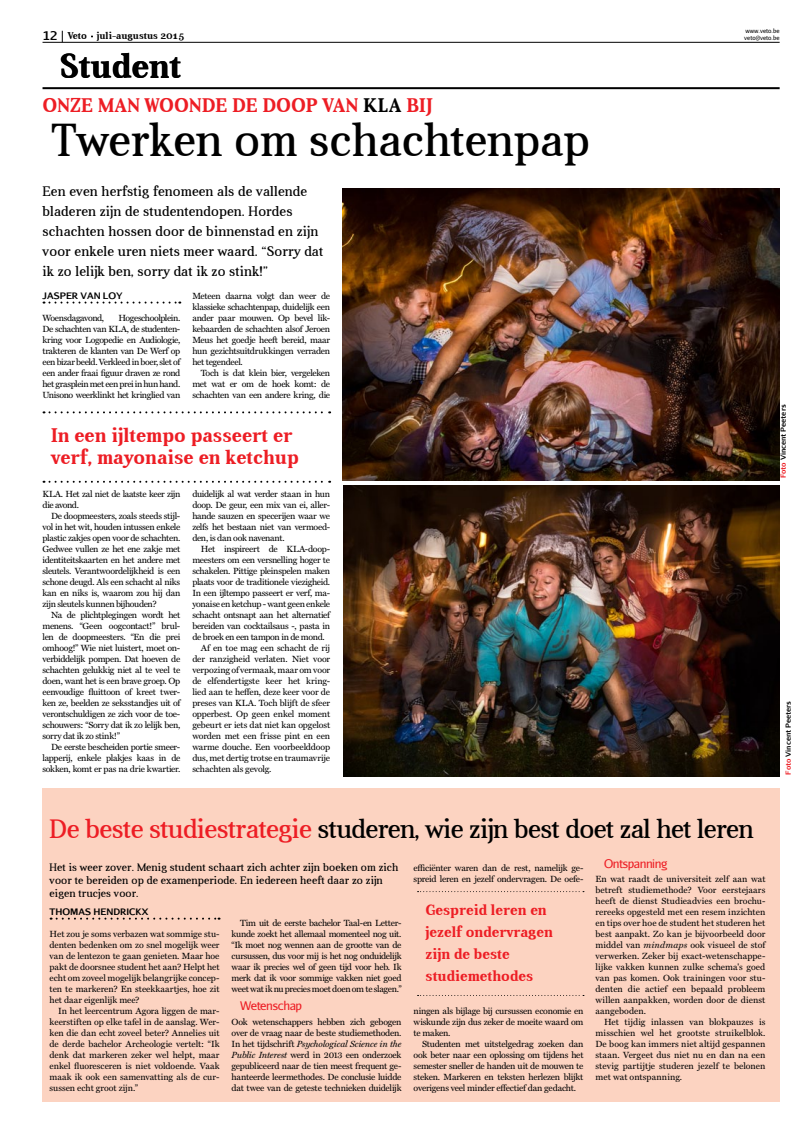
<style>
.page{position:relative;width:808px;height:1134px;background:#fff}
.page>*{position:absolute;margin:0;border:0;box-sizing:border-box;transform-origin:0 0}
.t1{font:47px "Aver";color:#000}
.t2{font:700 35px "Aver";color:#000}
.t3{font:27px "Aver";letter-spacing:-.02em;color:#000}
.t4{font:700 20px/22px "Aver";color:#ed1d24}
.t5{font:700 20px "Aver";color:#000}
.t6{font:700 15px/22px "Aver";color:#ed1d24}
.t7{font:14px/20px "Aver";letter-spacing:.01em;color:#000}
.t8{font:12px "Aurulent Sans";letter-spacing:-.04em;color:#ed1d24}
.t9{font:11px/13px "Aver";letter-spacing:.01em;color:#000}
.t10{font:700 10px "Aver";color:#000}
.t11{font:9px/11px "Miller Text";letter-spacing:-.025em;color:#000;text-align:justify}
.t12{font:700 9px "Aurulent Sans";color:#000}
.t13{font:9px "Miller Text";letter-spacing:-.045em;color:#000}
.t14{font:700 7px "Aurulent Sans";color:#000}
.t15{font:6px/7.2px "Aurulent Sans";color:#000}
.s1{font-family:"Aurulent Sans";font-size:12px}
.s2{color:#ed1d24}
.s3{font-style:italic}
</style>
<div class="page">
<svg style="left:44px;top:302px;width:136px;height:2px"></svg>
<img style="left:342px;top:189px;width:438px;height:291px">
<img style="left:343px;top:485px;width:437px;height:291px">
<svg style="left:44px;top:411px;width:286px;height:2px"></svg>
<svg style="left:44px;top:481px;width:286px;height:2px"></svg>
<div style="left:43px;top:788px;width:737px;height:314px;background:#fcd3c1"></div>
<svg style="left:51px;top:918px;width:169px;height:2px"></svg>
<svg style="left:418px;top:891px;width:166px;height:1px"></svg>
<svg style="left:418px;top:995px;width:166px;height:1px"></svg>
<hr style="left:43px;top:42px;width:737px;height:1px;background:#000">
<hr style="left:43px;top:87px;width:737px;height:2px;background:#000">
<p class="t10" style="left:43px;top:30px;width:143px"><span class="s1">12</span> Veto juli-augustus 2015</p>
<p class="t15" style="left:744px;top:27px;width:37px">www.veto.be veto@veto.be</p>
<h2 class="t2" style="left:60px;top:46px;width:123px">Student</h2>
<h3 class="t4" style="left:43px;top:94px;width:14px">ONZE</h3>
<h3 class="t4" style="left:98px;top:94px;width:15px">MAN</h3>
<h3 class="t4" style="left:145px;top:94px;width:15px">WOONDE</h3>
<h3 class="t4" style="left:232px;top:94px;width:45px">DE DOOP</h3>
<h3 class="t4" style="left:323px;top:94px;width:13px">VAN</h3>
<h3 class="t5" style="left:363px;top:94px;width:14px">KLA</h3>
<h3 class="t4" style="left:406px;top:94px;width:28px">BIJ</h3>
<h1 class="t1" style="left:51px;top:114px;width:540px">Twerken om schachtenpap</h1>
<h3 class="t7" style="left:43px;top:181px;width:282px">Een even herfstig fenomeen als de vallende bladeren zijn de studentendopen. Hordes schachten hossen door de binnenstad en zijn voor enkele uren niets meer waard. “Sorry dat ik zo lelijk ben, sorry dat ik zo stink!”</h3>
<p class="t12" style="left:43px;top:289px;width:82px">JASPER VAN LOY</p>
<p class="t13" style="left:43px;top:312px;width:63px">Woensdagavond,</p>
<p class="t11" style="left:192px;top:290px;width:139px">Meteen daarna volgt dan weer de klassieke schachtenpap, duidelijk een ander paar mouwen. Op bevel lik&shy;kebaarden de schachten alsof Jeroen Meus het goedje heeft bereid, maar hun gezichtsuitdrukkingen verraden het tegendeel.</p>
<p class="t11" style="left:192px;top:367px;width:139px;text-indent:9px">Toch is dat klein bier, vergeleken met wat er om de hoek komt: de schachten van een andere kring, die</p>
<p class="t11" style="left:43px;top:312px;width:139px;text-indent:76px">Hogeschoolplein.<br>De schachten van KLA, de studenten&shy;kring voor Logopedie en Audiologie, trakteren de klanten van De Werf op een bizar beeld. Verkleed in boer, slet of een ander fraai figuur draven ze rond het grasplein met een prei in hun hand.<br>Unisono weerklinkt het kringlied van</p>
<h3 class="t4" style="left:51px;top:424px;width:249px">In een ijltempo passeert er verf, mayonaise en ketchup</h3>
<p class="t11" style="left:43px;top:488px;width:139px">KLA. Het zal niet de laatste keer zijn die avond.</p>
<p class="t11" style="left:43px;top:510px;width:139px;text-indent:9px">De doopmeesters, zoals steeds stijl&shy;vol in het wit, houden intussen enkele plastic zakjes open voor de schachten.<br>Gedwee vullen ze het ene zakje met identiteitskaarten en het andere met sleutels. Verantwoordelijkheid is een schone deugd. Als een schacht al niks kan en niks is, waarom zou hij dan zijn sleutels kunnen bijhouden?</p>
<p class="t11" style="left:43px;top:609px;width:139px;text-indent:9px">Na de plichtplegingen wordt het menens. “Geen oogcontact!” brul&shy;len de doopmeesters. “En die prei omhoog!” Wie niet luistert, moet on&shy;verbiddelijk pompen. Dat hoeven de schachten gelukkig niet al te veel te doen, want het is een brave groep. Op eenvoudige fluittoon of kreet twer&shy;ken ze, beelden ze seksstandjes uit of verontschuldigen ze zich voor de toe&shy;schouwers: “Sorry dat ik zo lelijk ben, sorry dat ik zo stink!”</p>
<p class="t11" style="left:43px;top:741px;width:139px;text-indent:9px">De eerste bescheiden portie smeer&shy;lapperij, enkele plakjes kaas in de sokken, komt er pas na drie kwartier.</p>
<p class="t11" style="left:192px;top:488px;width:139px">duidelijk al wat verder staan in hun doop. De geur, een mix van ei, aller&shy;hande sauzen en specerijen waar we zelfs het bestaan niet van vermoed&shy;den, is dan ook navenant.</p>
<p class="t11" style="left:201px;top:543px;width:131px">Het inspireert de KLA-doop-</p>
<p class="t11" style="left:192px;top:554px;width:139px">meesters om een versnelling hoger te</p>
<p class="t11" style="left:192px;top:565px;width:139px">schakelen. Pittige pleinspelen maken</p>
<p class="t11" style="left:192px;top:576px;width:139px">plaats voor de traditionele viezigheid.</p>
<p class="t11" style="left:192px;top:587px;width:139px">In een ijltempo passeert er verf, ma-</p>
<p class="t11" style="left:192px;top:598px;width:139px">yonaise en ketchup - want geen enkele</p>
<p class="t11" style="left:192px;top:609px;width:139px">schacht ontsnapt aan het alternatief</p>
<p class="t11" style="left:192px;top:620px;width:139px">bereiden van cocktailsaus -, pasta in</p>
<p class="t11" style="left:192px;top:631px;width:134px">de broek en een tampon in de mond.</p>
<p class="t11" style="left:201px;top:642px;width:131px">Af en toe mag een schacht de rij</p>
<p class="t11" style="left:192px;top:653px;width:139px">der ranzigheid verlaten. Niet voor</p>
<p class="t11" style="left:192px;top:664px;width:139px">verpozing of vermaak, maar om voor</p>
<p class="t11" style="left:192px;top:675px;width:139px">de elfendertigste keer het kring-</p>
<p class="t11" style="left:192px;top:686px;width:139px">lied aan te heffen, deze keer voor de</p>
<p class="t11" style="left:192px;top:697px;width:139px">preses van KLA. Toch blijft de sfeer</p>
<p class="t11" style="left:192px;top:708px;width:139px">opperbest. Op geen enkel moment</p>
<p class="t11" style="left:192px;top:719px;width:139px">gebeurt er iets dat niet kan opgelost</p>
<p class="t11" style="left:192px;top:730px;width:139px">worden met een frisse pint en een</p>
<p class="t11" style="left:192px;top:741px;width:139px">warme douche. Een voorbeelddoop</p>
<p class="t11" style="left:192px;top:752px;width:139px">dus, met dertig trotse en traumavrije</p>
<p class="t11" style="left:192px;top:763px;width:81px">schachten als gevolg.</p>
<p class="t14" style="left:778px;top:478px;width:76px;rotate:-90deg"><span class="s2">FOTO</span> VINCENT PEETERS</p>
<p class="t14" style="left:783px;top:775px;width:76px;rotate:-90deg"><span class="s2">FOTO</span> VINCENT PEETERS</p>
<h3 class="t3" style="left:50px;top:814px;width:706px"><span class="s2">De beste studiestrategie</span> studeren, wie zijn best doet zal het leren</h3>
<p class="t9" style="left:50px;top:860px;width:350px">Het is weer zover. Menig student schaart zich achter zijn boeken om zich voor te bereiden op de examenperiode. En iedereen heeft daar zo zijn eigen trucjes voor.</p>
<p class="t12" style="left:50px;top:905px;width:100px">THOMAS H ENDRICKX</p>
<p class="t11" style="left:50px;top:928px;width:171px">Het zou je soms verbazen wat sommige stu&shy;denten bedenken om zo snel mogelijk weer van de lentezon te gaan genieten. Maar hoe pakt de doorsnee student het aan? Helpt het echt om zoveel mogelijk belangrijke concep&shy;ten te markeren? En steekkaartjes, hoe zit het daar eigenlijk mee?</p>
<p class="t11" style="left:50px;top:1005px;width:171px;text-indent:9px">In het leercentrum Agora liggen de mar&shy;keerstiften op elke tafel in de aanslag. Wer&shy;ken die dan echt zoveel beter? Annelies uit de derde bachelor Archeologie vertelt: “Ik denk dat markeren zeker wel helpt, maar enkel fluoresceren is niet voldoende. Vaak maak ik ook een samenvatting als de cur&shy;sussen echt groot zijn.”</p>
<h3 class="t8" style="left:604px;top:856px;width:65px">Ontspanning</h3>
<p class="t11" style="left:595px;top:873px;width:171px">En wat raadt de universiteit zelf aan wat betreft studiemethode? Voor eerstejaars heeft de dienst Studieadvies een brochu&shy;rereeks opgesteld met een resem inzichten en tips over hoe de student het studeren het best aanpakt. Zo kan je bijvoorbeeld door middel van <span class="s3">mindmaps</span> ook visueel de stof verwerken. Zeker bij exact-wetenschappe&shy;lijke vakken kunnen zulke schema's goed van pas komen. Ook trainingen voor stu&shy;denten die actief een bepaald probleem willen aanpakken, worden door de dienst aangeboden.</p>
<p class="t11" style="left:595px;top:1016px;width:171px;text-indent:9px">Het tijdig inlassen van blokpauzes is misschien wel het grootste struikelblok.<br>De boog kan immers niet altijd gespannen staan. Vergeet dus niet nu en dan na een stevig partijtje studeren jezelf te belonen met wat ontspanning.</p>
<p class="t11" style="left:413px;top:862px;width:171px">efficiënter waren dan de rest, namelijk ge&shy;spreid leren en jezelf ondervragen. De oefe-</p>
<h3 class="t6" style="left:426px;top:899px;width:129px">Gespreid leren en jezelf ondervragen zijn de beste studiemethodes</h3>
<p class="t11" style="left:232px;top:917px;width:171px;text-indent:9px">Tim uit de eerste bachelor Taal-en Letter&shy;kunde zoekt het allemaal momenteel nog uit. “Ik moet nog wennen aan de grootte van de cursussen, dus voor mij is het nog onduidelijk waar ik precies wel of geen tijd voor heb. Ik merk dat ik voor sommige vakken niet goed weet wat ik nu precies moet doen om te slagen.”</p>
<h3 class="t8" style="left:240px;top:998px;width:63px">Wetenschap</h3>
<p class="t11" style="left:232px;top:1016px;width:171px">Ook wetenschappers hebben zich gebogen over de vraag naar de beste studiemethoden.<br>In het tijdschrift <span class="s3">Psychological Science in the Public Interest</span> werd in 2013 een onderzoek gepubliceerd naar de tien meest frequent ge&shy;hanteerde leermethodes. De conclusie luidde dat twee van de geteste technieken duidelijk</p>
<p class="t11" style="left:413px;top:1005px;width:171px">ningen als bijlage bij cursussen economie en wiskunde zijn dus zeker de moeite waard om te maken.</p>
<p class="t11" style="left:413px;top:1038px;width:171px;text-indent:9px">Studenten met uitstelgedrag zoeken dan ook beter naar een oplossing om tijdens het semester sneller de handen uit de mouwen te steken. Markeren en teksten herlezen blijkt overigens veel minder effectief dan gedacht.</p>
</div>
